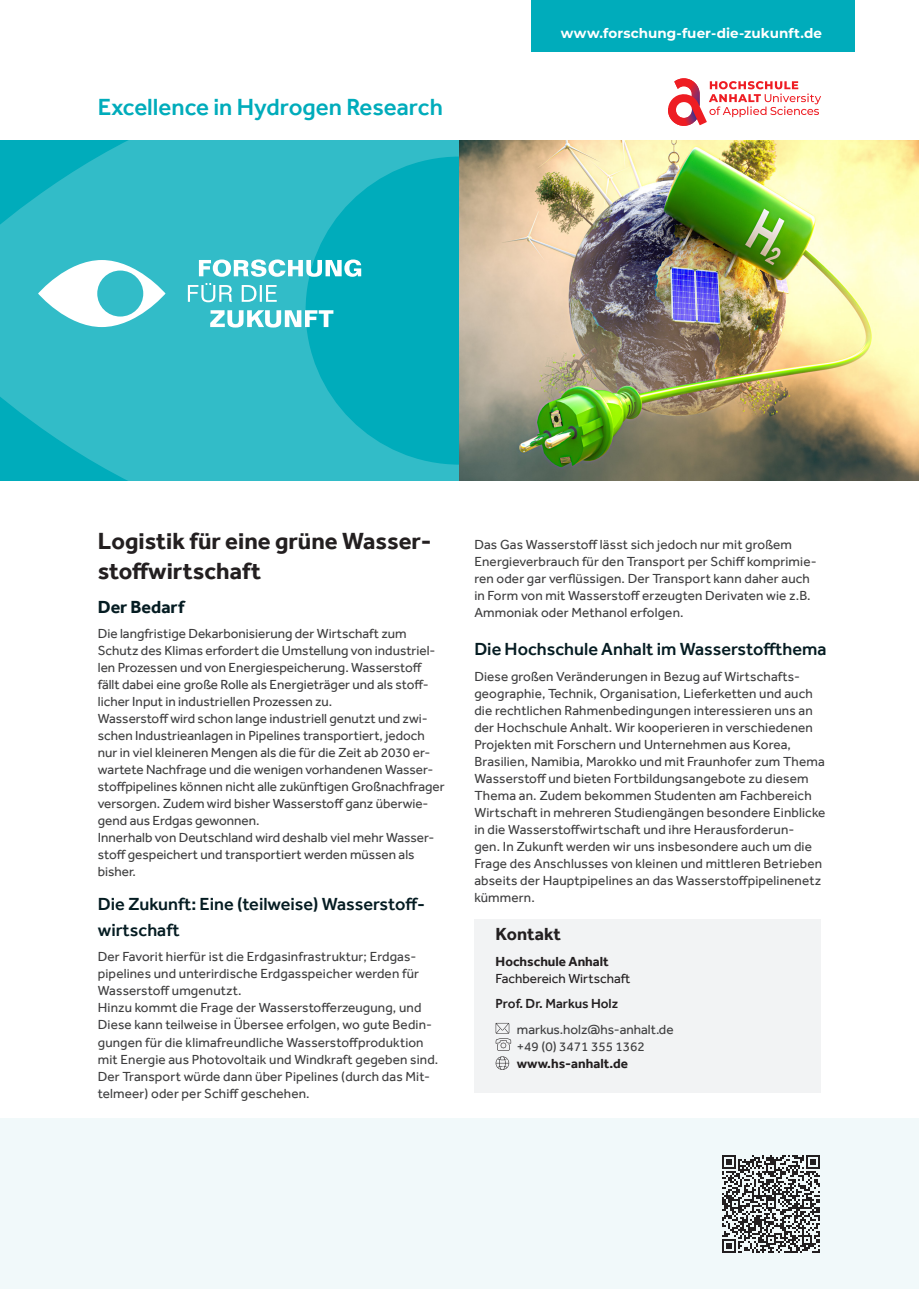
<style>
.page{position:relative;width:919px;height:1289px;background:#fff}
.page>*{position:absolute;margin:0;border:0;box-sizing:border-box;transform-origin:0 0}
.t1{font:700 24px/29.7px "Effra";color:#231f20}
.Headline-TOP{font:500 24px "Effra";color:#00acbb}
.t2{font:500 18px/25.5px "Effra";color:#051c22}
.t3{font:700 18px "Effra";color:#051c22}
.t4{font:700 18px "Effra";color:#231f20}
.Fliesstext{font:13.5px/17px "Effra";letter-spacing:.01em;color:#3e3e3f}
.t5{font:13.5px/17px "Effra";color:#231f20}
.t6{font:700 13.5px "Montserrat";letter-spacing:.005em;color:#fff}
.s1{font-weight:700}
.s2{font-weight:500;color:#231f20}
.s3{font-weight:700;color:#231f20}
</style>
<div class="page">
<div style="left:0;top:1118px;width:918px;height:170px;background:#f1f9fa"></div>
<div style="left:531px;top:13px;width:323px;height:38px;background:#00acbb"></div>
<div style="left:531px;top:0;width:323px;height:13px;background:#00acbb"></div>
<svg style="left:668px;top:78px;width:153px;height:48px"></svg>
<svg style="left:0;top:140px;width:459px;height:340px;background:#21b6c3"></svg>
<svg style="left:38px;top:259px;width:323px;height:68px"></svg>
<svg style="left:722px;top:1155px;width:97px;height:97px"></svg>
<img style="left:459px;top:140px;width:459px;height:340px">
<div style="left:474px;top:918px;width:347px;height:174px;background:#f2f3f4"></div>
<svg style="left:495px;top:1022px;width:16px;height:28px"></svg>
<svg style="left:495px;top:1056px;width:14px;height:13px"></svg>
<p class="Headline-TOP" style="left:98px;top:92px;width:346px">Excellence in Hydrogen Research</p>
<p class="t6" style="left:560px;top:24px;width:263px">www.forschung-fuer-die-zukunft.de</p>
<h1 class="t1" style="left:98px;top:525px;width:335px">Logistik für eine grüne Wasser&shy;stoffwirtschaft</h1>
<h1 class="t3" style="left:98px;top:596px;width:88px">Der Bedarf</h1>
<h1 class="Fliesstext" style="left:98px;top:625px;width:348px">Die langfristige Dekarbonisierung der Wirtschaft zum Schutz des Klimas erfordert die Umstellung von industriel&shy;len Prozessen und von Energiespeicherung. Wasserstoff fällt dabei eine große Rolle als Energieträger und als stoff&shy;licher Input in industriellen Prozessen zu.<br>Wasserstoff wird schon lange industriell genutzt und zwi&shy;schen Industrieanlagen in Pipelines transportiert, jedoch nur in viel kleineren Mengen als die für die Zeit ab 2030 er&shy;wartete Nachfrage und die wenigen vorhandenen Wasser&shy;stoffpipelines können nicht alle zukünftigen Großnachfrager versorgen. Zudem wird bisher Wasserstoff ganz überwie&shy;gend aus Erdgas gewonnen.<br>Innerhalb von Deutschland wird deshalb viel mehr Wasser&shy;stoff gespeichert und transportiert werden müssen als bisher.</h1>
<h1 class="t2" style="left:98px;top:891px;width:328px">Die Zukunft: Eine (teilweise) Wasserstoff&shy;wirtschaft</h1>
<p class="Fliesstext" style="left:98px;top:948px;width:342px">Der Favorit hierfür ist die Erdgasinfrastruktur; Erdgas&shy;pipelines und unterirdische Erdgasspeicher werden für Wasserstoff umgenutzt.<br>Hinzu kommt die Frage der Wasserstofferzeugung, und Diese kann teilweise in Übersee erfolgen, wo gute Bedin&shy;gungen für die klimafreundliche Wasserstoffproduktion mit Energie aus Photovoltaik und Windkraft gegeben sind.<br>Der Transport würde dann über Pipelines (durch das Mit&shy;telmeer) oder per Schiff geschehen.</p>
<p class="Fliesstext" style="left:474px;top:535px;width:344px">Das Gas Wasserstoff lässt sich jedoch nur mit großem Energieverbrauch für den Transport per Schiff komprimie&shy;ren oder gar verflüssigen. Der Transport kann daher auch in Form von mit Wasserstoff erzeugten Derivaten wie z.B.<br>Ammoniak oder Methanol erfolgen.</p>
<h1 class="t2" style="left:474px;top:636px;width:353px">Die Hochschule Anhalt im Wasserstoffthema</h1>
<p class="Fliesstext" style="left:474px;top:667px;width:352px">Diese großen Veränderungen in Bezug auf Wirtschafts&shy;geographie, Technik, Organisation, Lieferketten und auch die rechtlichen Rahmenbedingungen interessieren uns an der Hochschule Anhalt. Wir kooperieren in verschiedenen Projekten mit Forschern und Unternehmen aus Korea, Brasilien, Namibia, Marokko und mit Fraunhofer zum Thema Wasserstoff und bieten Fortbildungsangebote zu diesem Thema an. Zudem bekommen Studenten am Fachbereich Wirtschaft in mehreren Studiengängen besondere Einblicke in die Wasserstoffwirtschaft und ihre Herausforderun-<br>gen. In Zukunft werden wir uns insbesondere auch um die Frage des Anschlusses von kleinen und mittleren Betrieben abseits der Hauptpipelines an das Wasserstoffpipelinenetz kümmern.</p>
<p class="t4" style="left:495px;top:923px;width:67px">Kontakt</p>
<p class="t5" style="left:495px;top:952px;width:136px"><span class="s1">Hochschule Anhalt<br></span>Fachbereich Wirtschaft</p>
<p class="Fliesstext" style="left:517px;top:990px;width:158px;line-height:25.5px;text-indent:-21px"><span class="s2">Prof. Dr. Markus Holz </span>markus.holz@hs-anhalt.de</p>
<p class="Fliesstext" style="left:517px;top:1037px;width:129px">+49 (0) 3471 355 1362 <span class="s3">www.hs-anhalt.de</span></p>
</div>
